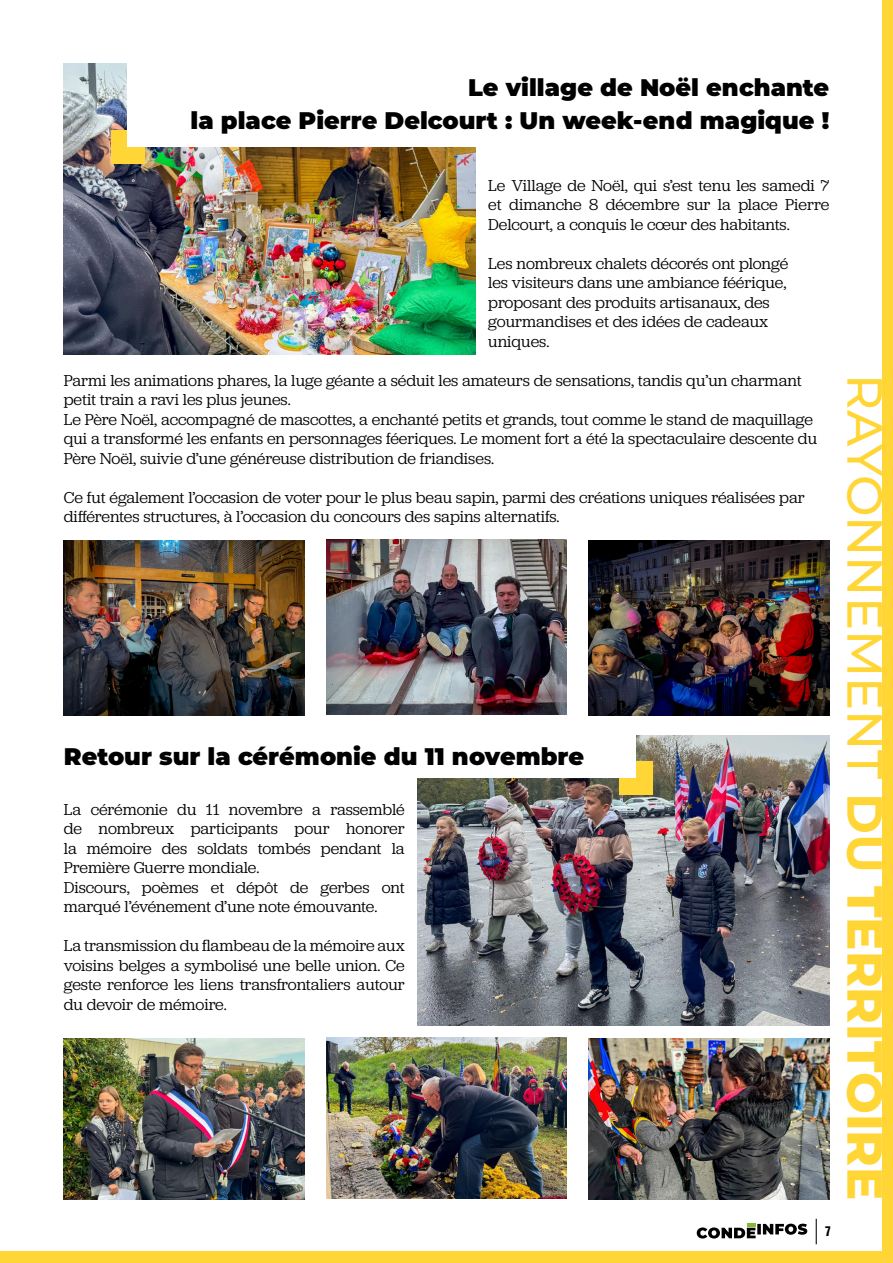
<style>
.page{position:relative;width:893px;height:1263px;background:#fff}
.page>*{position:absolute;margin:0;border:0;box-sizing:border-box;transform-origin:0 0}
.t1{font:500 49.5px "Montserrat";color:#ffd635}
.t2{font:900 24px/33px "Montserrat";color:#000;text-align:right}
.t3{font:16.5px/19.5px "Jubilat";color:#000}
.t4{font:900 13.5px "Nimbus San Con L";color:#000}
.s1{font-weight:700}
.s2{font-weight:800}
</style>
<div class="page">
<img style="left:417px;top:735px;width:412px;height:291px">
<img style="left:64px;top:64px;width:411px;height:290px">
<div style="left:111px;top:130px;width:33px;height:33px;background:#ffd636"></div>
<div style="left:128px;top:62px;width:701px;height:85px;background:#fff"></div>
<img style="left:64px;top:541px;width:241px;height:175px">
<img style="left:326px;top:540px;width:241px;height:175px">
<img style="left:588px;top:541px;width:241px;height:175px">
<div style="left:619px;top:761px;width:34px;height:34px;background:#ffd636"></div>
<div style="left:64px;top:735px;width:572px;height:43px;background:#fff"></div>
<img style="left:64px;top:1038px;width:241px;height:161px">
<img style="left:326px;top:1037px;width:241px;height:161px">
<img style="left:588px;top:1038px;width:241px;height:161px">
<svg style="left:816px;top:1219px;width:1px;height:25px"></svg>
<svg style="left:697px;top:1224px;width:110px;height:14px"></svg>
<div style="left:0;top:1252px;width:893px;height:11px;background:#ffd635"></div>
<div style="left:882px;top:0;width:11px;height:1263px;background:#ffd635"></div>
<h2 class="t2" style="left:191px;top:70px;width:640px">Le village de Noël enchante<br>la place Pierre Delcourt : Un week-end magique !</h2>
<p class="t3" style="left:488px;top:175px;width:342px;text-align:justify">Le Village de Noël, qui s’est tenu les samedi 7 et dimanche 8 décembre sur la place Pierre Delcourt, a conquis le cœur des habitants.</p>
<p class="t3" style="left:488px;top:253px;width:302px">Les nombreux chalets décorés ont plongé les visiteurs dans une ambiance féérique, proposant des produits artisanaux, des gourmandises et des idées de cadeaux uniques.</p>
<p class="t3" style="left:64px;top:370px;width:755px">Parmi les animations phares, la luge géante a séduit les amateurs de sensations, tandis qu’un charmant petit train a ravi les plus jeunes.<br>Le Père Noël, accompagné de mascottes, a enchanté petits et grands, tout comme le stand de maquillage qui a transformé les enfants en personnages féeriques. Le moment fort a été la spectaculaire descente du Père Noël, suivie d’une généreuse distribution de friandises.</p>
<p class="t3" style="left:64px;top:487px;width:742px">Ce fut également l’occasion de voter pour le plus beau sapin, parmi des créations uniques réalisées par différentes structures, à l’occasion du concours des sapins alternatifs.</p>
<h2 class="t2" style="left:64px;top:739px;width:522px">Retour sur la cérémonie du 11 novembre</h2>
<p class="t3" style="left:64px;top:799px;width:342px">La cérémonie du 11 novembre a rassemblé de nombreux participants pour honorer la mémoire des soldats tombés pendant la Première Guerre mondiale.<br>Discours, poèmes et dépôt de gerbes ont marqué l’événement d’une note émouvante.</p>
<p class="t3" style="left:64px;top:935px;width:342px;text-align:justify">La transmission du flambeau de la mémoire aux voisins belges a symbolisé une belle union. Ce geste renforce les liens transfrontaliers autour du devoir de mémoire.</p>
<p class="t4" style="left:825px;top:1221px;width:8px">7</p>
<h1 class="t1" style="left:900px;top:374px;width:828px;rotate:90deg">RAYONNEMENT <span class="s1">DU</span> <span class="s2">TERRITOIRE</span></h1>
</div>
